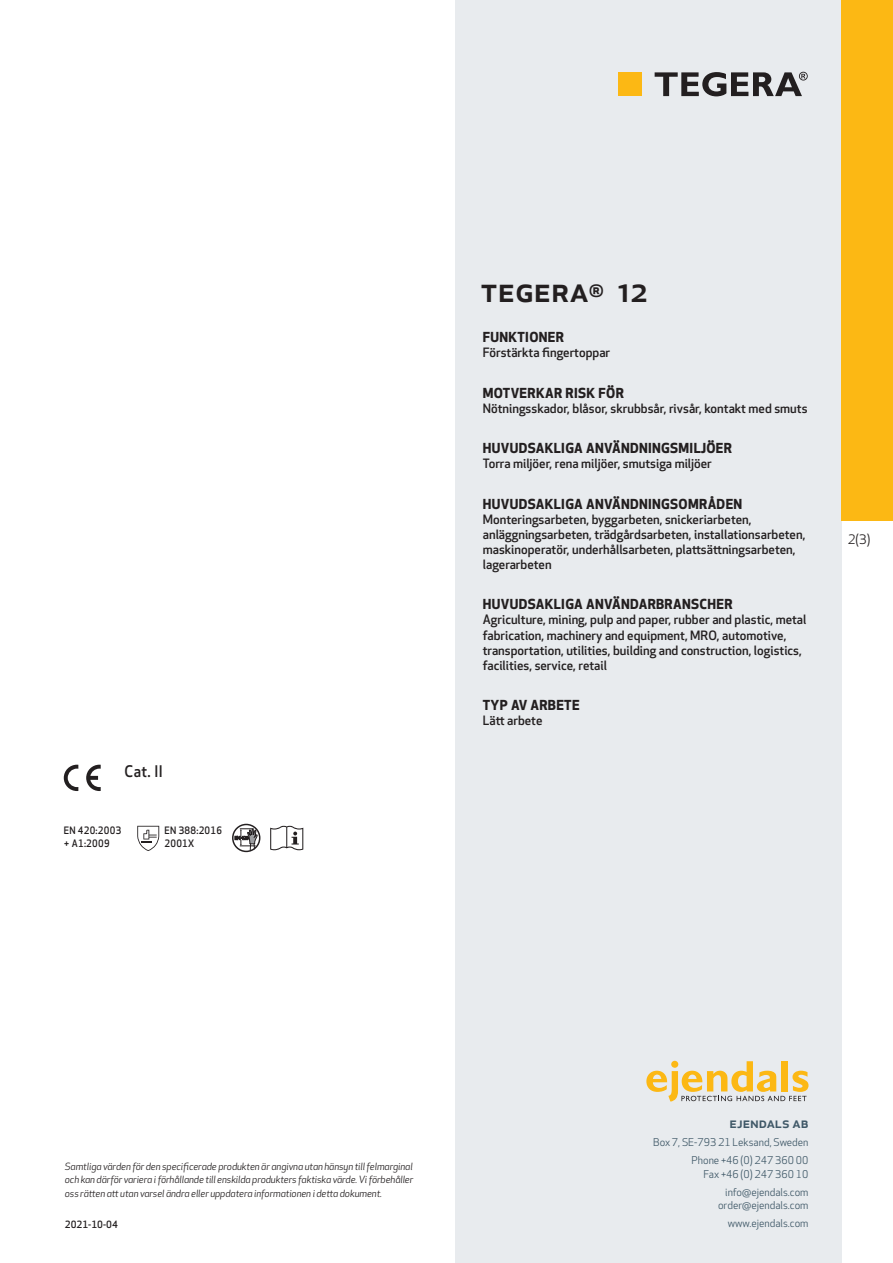
<style>
.page{position:relative;width:893px;height:1263px;background:#fff}
.page>*{position:absolute;margin:0;border:0;box-sizing:border-box;transform-origin:0 0}
.prodname{font:500 34.5px "Apex New";color:#231f20}
.t1{font:500 15.6px "Apex New";color:#231f20;scale:.95 1}
.t2{font:500 15px "Apex New";color:#405968}
.Funktion_body{font:700 13.5px "Apex New";letter-spacing:.025em;color:#231f20}
.t3{font:12.75px "Apex New";color:#231f20}
.Funktion_body-2{font:500 12.6px/15px "Apex New";color:#231f20}
.t4{font:10.5px/18px "Apex New";color:#405968;text-align:right}
.PictogramText{font:500 10.05px/13.5px "Apex New";letter-spacing:.025em;color:#231f20;scale:.95 1}
.t5{font:italic 9.75px/13.5px "Apex New";letter-spacing:-.01em;color:#231f20;text-align:justify}
.t6{font:500 9.75px "Apex New";color:#231f20}
</style>
<div class="page">
<div style="left:455px;top:0;width:387px;height:1263px;background:#e8ebee"></div>
<svg style="left:646px;top:1061px;width:162px;height:40px"></svg>
<div style="left:842px;top:0;width:51px;height:520px;background:#fcb814"></div>
<div style="left:618px;top:72px;width:24px;height:24px;background:#fcb814"></div>
<svg style="left:655px;top:72px;width:153px;height:24px"></svg>
<svg style="left:86px;top:765px;width:15px;height:26px"></svg>
<svg style="left:64px;top:765px;width:14px;height:26px"></svg>
<svg style="left:137px;top:826px;width:22px;height:25px"></svg>
<svg style="left:235px;top:824px;width:22px;height:26px"></svg>
<div style="left:232px;top:824px;width:28px;height:28px;border:1px solid #231f20;border-radius:50%"></div>
<svg style="left:270px;top:826px;width:33px;height:24px"></svg>
<p class="t1" style="left:125px;top:761px;width:42px">Cat. II</p>
<p class="PictogramText" style="left:64px;top:823px;width:62px">EN 420:2003 + A1:2009</p>
<p class="PictogramText" style="left:165px;top:823px;width:62px">EN 388:2016</p>
<p class="PictogramText" style="left:165px;top:836px;width:33px">2001X</p>
<p class="prodname" style="left:480px;top:266px;width:169px">TEGERA<sup>®</sup> 12</p>
<p class="Funktion_body" style="left:483px;top:327px;width:83px">FUNKTIONER</p>
<p class="Funktion_body-2" style="left:483px;top:345px;width:129px">Förstärkta fingertoppar</p>
<p class="Funktion_body" style="left:483px;top:383px;width:142px">MOTVERKAR RISK FÖR</p>
<p class="Funktion_body-2" style="left:483px;top:400px;width:326px">Nötningsskador, blåsor, skrubbsår, rivsår, kontakt med smuts</p>
<p class="Funktion_body" style="left:483px;top:438px;width:251px">HUVUDSAKLIGA ANVÄNDNINGSMILJÖER</p>
<p class="Funktion_body-2" style="left:483px;top:456px;width:231px">Torra miljöer, rena miljöer, smutsiga miljöer</p>
<p class="Funktion_body" style="left:483px;top:494px;width:261px">HUVUDSAKLIGA ANVÄNDNINGSOMRÅDEN</p>
<p class="Funktion_body-2" style="left:483px;top:511px;width:324px">Monteringsarbeten, byggarbeten, snickeriarbeten, anläggningsarbeten, trädgårdsarbeten, installationsarbeten, maskinoperatör, underhållsarbeten, plattsättningsarbeten, lagerarbeten</p>
<p class="Funktion_body" style="left:483px;top:595px;width:251px">HUVUDSAKLIGA ANVÄNDARBRANSCHER</p>
<p class="Funktion_body-2" style="left:483px;top:612px;width:325px">Agriculture, mining, pulp and paper, rubber and plastic, metal fabrication, machinery and equipment, MRO, automotive, transportation, utilities, building and construction, logistics, facilities, service, retail</p>
<p class="Funktion_body" style="left:483px;top:695px;width:98px">TYP AV ARBETE</p>
<p class="Funktion_body-2" style="left:483px;top:713px;width:61px">Lätt arbete</p>
<p class="t3" style="left:848px;top:531px;width:24px">2(3)</p>
<p class="t5" style="left:65px;top:1159px;width:350px">Samtliga värden för den specificerade produkten är angivna utan hänsyn till felmarginal och kan därför variera i förhållande till enskilda produkters faktiska värde. Vi förbehåller oss rätten att utan varsel ändra eller uppdatera informationen i detta dokument.</p>
<p class="t6" style="left:65px;top:1218px;width:54px">2021-10-04</p>
<p class="t2" style="left:729px;top:1113px;width:80px">ejendals ab</p>
<p class="t4" style="left:653px;top:1133px;width:157px">Box 7, SE-793 21 Leksand, Sweden<br>Phone +46 (0) 247 360 00</p>
<p class="t4" style="left:703px;top:1165px;width:107px">Fax +46 (0) 247 360 10 info@ejendals.com</p>
<p class="t4" style="left:718px;top:1196px;width:92px">order@ejendals.com</p>
<p class="t4" style="left:728px;top:1215px;width:82px">www.ejendals.com</p>
</div>
